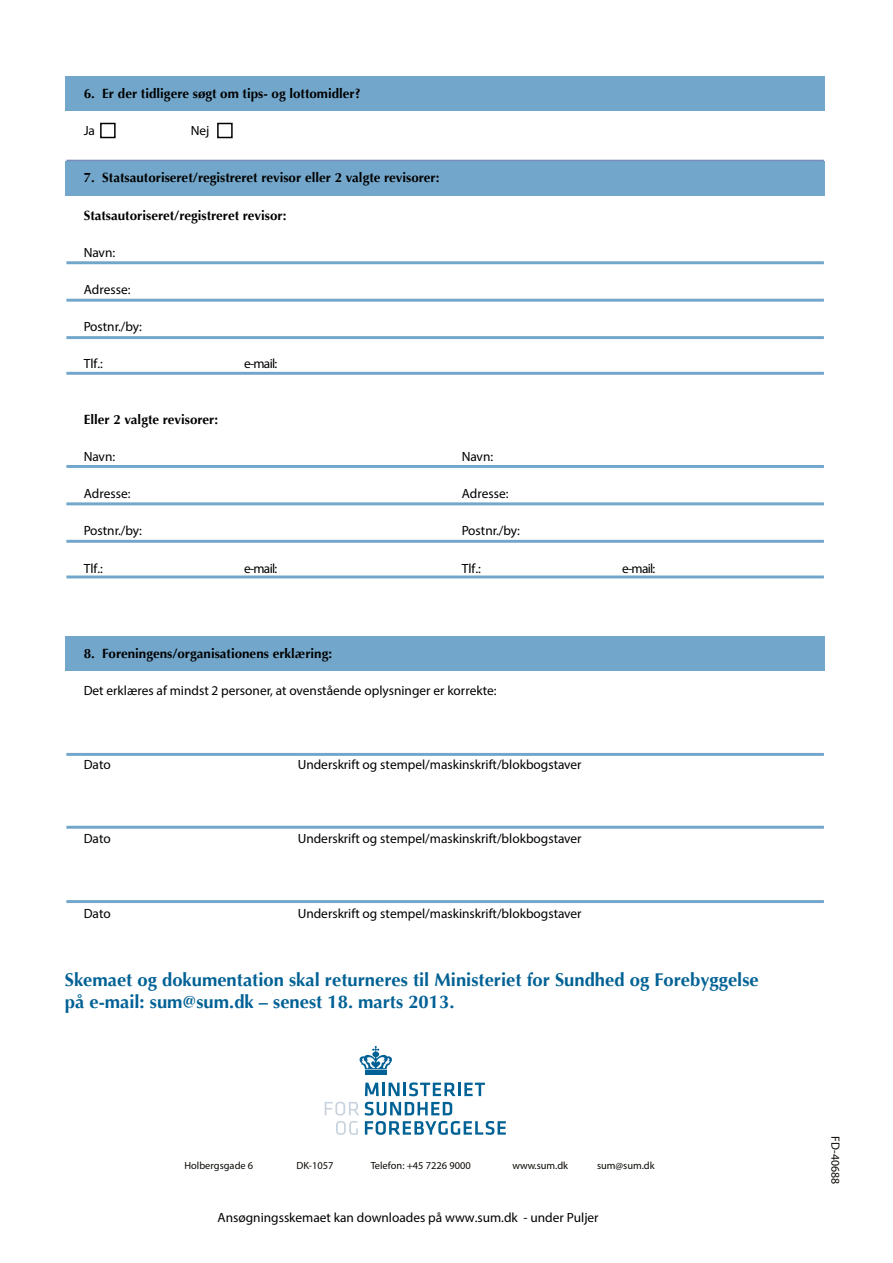
<style>
.page{position:relative;width:893px;height:1263px;background:#fff}
.page>*{position:absolute;margin:0;border:0;box-sizing:border-box;transform-origin:0 0}
.t1{font:700 18.45px/22px "Optima";color:#006195}
.t2{font:13.35px "Optima";color:#000}
.t3{font:700 13.35px "Optima";color:#000}
.t4{font:11.85px "Optima";color:#0d0904}
.t5{font:10.35px "Optima";color:#0d0904}
</style>
<div class="page">
<div style="left:65px;top:77px;width:760px;height:34px;background:#72a6ca"></div>
<div style="left:65px;top:636px;width:760px;height:34px;background:#72a6ca"></div>
<div style="left:65px;top:161px;width:760px;height:34px;background:#72a6ca"></div>
<hr style="left:66px;top:160px;width:758px;height:1px;background:#788db8">
<hr style="left:66px;top:261px;width:758px;height:3px;background:#72a6ca">
<hr style="left:66px;top:299px;width:758px;height:3px;background:#72a6ca">
<hr style="left:66px;top:336px;width:758px;height:3px;background:#72a6ca">
<hr style="left:66px;top:372px;width:758px;height:3px;background:#72a6ca">
<hr style="left:66px;top:465px;width:758px;height:3px;background:#72a6ca">
<hr style="left:66px;top:502px;width:758px;height:3px;background:#72a6ca">
<hr style="left:66px;top:540px;width:758px;height:3px;background:#72a6ca">
<hr style="left:66px;top:575px;width:758px;height:3px;background:#72a6ca">
<hr style="left:66px;top:753px;width:758px;height:3px;background:#72a6ca">
<hr style="left:66px;top:826px;width:758px;height:3px;background:#72a6ca">
<hr style="left:66px;top:900px;width:758px;height:3px;background:#72a6ca">
<div style="left:100px;top:123px;width:16px;height:15px;border:1px solid #000"></div>
<div style="left:217px;top:123px;width:16px;height:15px;border:1px solid #000"></div>
<svg style="left:365px;top:1082px;width:120px;height:14px"></svg>
<svg style="left:365px;top:1121px;width:141px;height:14px"></svg>
<svg style="left:336px;top:1121px;width:22px;height:14px"></svg>
<svg style="left:365px;top:1102px;width:87px;height:13px"></svg>
<svg style="left:325px;top:1102px;width:34px;height:13px"></svg>
<hr style="left:365px;top:1070px;width:22px;height:4px;background:#006195">
<svg style="left:360px;top:1046px;width:32px;height:23px"></svg>
<p class="t3" style="left:84px;top:86px;width:279px">6. Er der tidligere søgt om tips- og lottomidler?</p>
<p class="t2" style="left:84px;top:122px;width:13px">Ja</p>
<p class="t2" style="left:191px;top:122px;width:20px">Nej</p>
<p class="t3" style="left:84px;top:170px;width:357px">7. Statsautoriseret/registreret revisor eller 2 valgte revisorer:</p>
<p class="t3" style="left:84px;top:207px;width:204px">Statsautoriseret/registreret revisor:</p>
<p class="t2" style="left:84px;top:244px;width:33px">Navn:</p>
<p class="t2" style="left:84px;top:281px;width:48px">Adresse:</p>
<p class="t2" style="left:84px;top:318px;width:60px">Postnr./by:</p>
<p class="t2" style="left:84px;top:355px;width:21px">Tlf.:</p>
<p class="t2" style="left:244px;top:355px;width:35px">e-mail:</p>
<p class="t3" style="left:84px;top:412px;width:136px">Eller 2 valgte revisorer:</p>
<p class="t2" style="left:84px;top:448px;width:33px">Navn:</p>
<p class="t2" style="left:84px;top:485px;width:48px">Adresse:</p>
<p class="t2" style="left:84px;top:523px;width:60px">Postnr./by:</p>
<p class="t2" style="left:84px;top:560px;width:21px">Tlf.:</p>
<p class="t2" style="left:244px;top:560px;width:35px">e-mail:</p>
<p class="t2" style="left:462px;top:448px;width:33px">Navn:</p>
<p class="t2" style="left:462px;top:485px;width:48px">Adresse:</p>
<p class="t2" style="left:462px;top:523px;width:60px">Postnr./by:</p>
<p class="t2" style="left:462px;top:560px;width:21px">Tlf.:</p>
<p class="t2" style="left:622px;top:560px;width:35px">e-mail:</p>
<p class="t3" style="left:84px;top:645px;width:250px">8. Foreningens/organisationens erklæring:</p>
<p class="t2" style="left:84px;top:682px;width:414px">Det erklæres af mindst 2 personer, at ovenstående oplysninger er korrekte:</p>
<p class="t2" style="left:84px;top:756px;width:29px">Dato</p>
<p class="t2" style="left:298px;top:756px;width:285px">Underskrift og stempel/maskinskrift/blokbogstaver</p>
<p class="t2" style="left:84px;top:830px;width:29px">Dato</p>
<p class="t2" style="left:298px;top:830px;width:285px">Underskrift og stempel/maskinskrift/blokbogstaver</p>
<p class="t2" style="left:84px;top:905px;width:29px">Dato</p>
<p class="t2" style="left:298px;top:905px;width:285px">Underskrift og stempel/maskinskrift/blokbogstaver</p>
<h1 class="t1" style="left:65px;top:969px;width:695px">Skemaet og dokumentation skal returneres til Ministeriet for Sundhed og Forebyggelse på e-mail: sum@sum.dk – senest 18. marts 2013.</h1>
<p class="t5" style="left:184px;top:1159px;width:70px">Holbergsgade 6</p>
<p class="t5" style="left:296px;top:1159px;width:39px">DK-1057</p>
<p class="t5" style="left:371px;top:1159px;width:101px">Telefon: +45 7226 9000</p>
<p class="t5" style="left:512px;top:1159px;width:57px">www.sum.dk</p>
<p class="t5" style="left:597px;top:1159px;width:59px">sum@sum.dk</p>
<p class="t2" style="left:218px;top:1209px;width:383px">Ansøgningsskemaet kan downloades på www.sum.dk - under Puljer</p>
<p class="t4" style="left:843px;top:1136px;width:49px;rotate:90deg">FD-40688</p>
</div>
